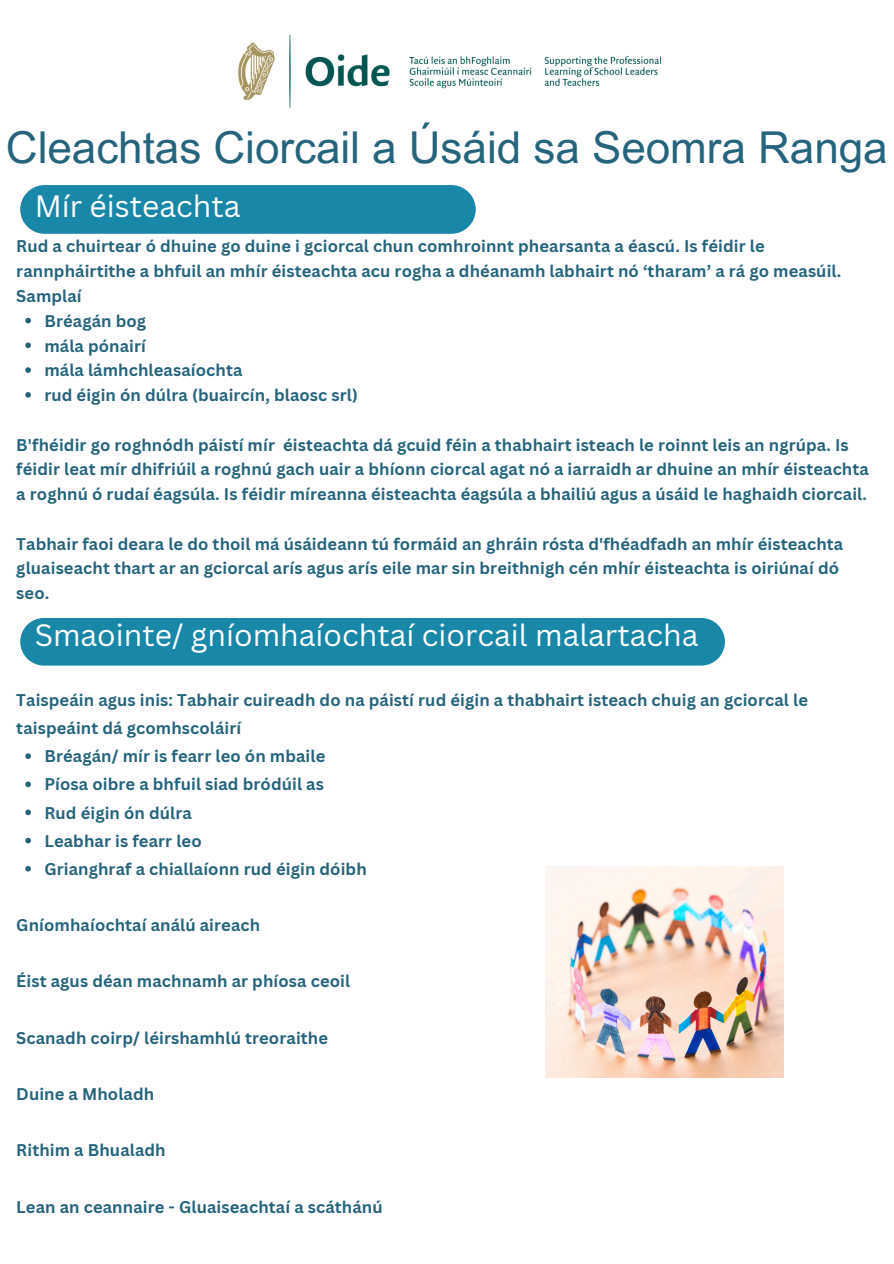
<style>
.page{position:relative;width:894px;height:1264px;background:#fff}
.page>*{position:absolute;margin:0;border:0;box-sizing:border-box;transform-origin:0 0}
.t1{font:43.95px "Arial MT Pro";color:#24647c}
.t2{font:30px "Canva Sans";color:#fff}
.t3{font:700 16.5px/24.8px "Canva Sans";letter-spacing:.005em;color:#24647c}
</style>
<div class="page">
<img style="left:238px;top:34px;width:424px;height:74px">
<div style="left:20px;top:185px;width:455px;height:49px;background:#1987a8;border-radius:24px"></div>
<svg style="left:25px;top:318px;width:6px;height:5px"></svg>
<svg style="left:25px;top:342px;width:6px;height:6px"></svg>
<svg style="left:25px;top:367px;width:6px;height:6px"></svg>
<svg style="left:25px;top:392px;width:6px;height:5px"></svg>
<svg style="left:25px;top:753px;width:6px;height:6px"></svg>
<svg style="left:25px;top:781px;width:6px;height:6px"></svg>
<svg style="left:25px;top:809px;width:6px;height:6px"></svg>
<svg style="left:25px;top:837px;width:6px;height:6px"></svg>
<svg style="left:25px;top:865px;width:6px;height:6px"></svg>
<div style="left:20px;top:618px;width:704px;height:47px;background:#1987a8;border-radius:24px"></div>
<img style="left:545px;top:866px;width:238px;height:211px">
<h1 class="t1" style="left:6px;top:131px;width:882px">Cleachtas Ciorcail a Úsáid sa Seomra Ranga</h1>
<h2 class="t2" style="left:35px;top:184px;width:207px">Mír éisteachta</h2>
<h2 class="t3" style="left:16px;top:234px;width:826px">Rud a chuirtear ó dhuine go duine i gciorcal chun comhroinnt phearsanta a éascú. Is féidir le rannpháirtithe a bhfuil an mhír éisteachta acu rogha a dhéanamh labhairt nó ‘tharam’ a rá go measúil.<br>Samplaí</h2>
<h3 class="t3" style="left:44px;top:308px;width:103px">Bréagán bog</h3>
<p class="t3" style="left:44px;top:333px;width:103px">mála pónairí</p>
<p class="t3" style="left:44px;top:357px;width:199px">mála lámhchleasaíochta</p>
<p class="t3" style="left:44px;top:382px;width:315px">rud éigin ón dúlra (buaircín, blaosc srl)</p>
<p class="t3" style="left:16px;top:432px;width:853px">B'fhéidir go roghnódh páistí mír éisteachta dá gcuid féin a thabhairt isteach le roinnt leis an ngrúpa. Is féidir leat mír dhifriúil a roghnú gach uair a bhíonn ciorcal agat nó a iarraidh ar dhuine an mhír éisteachta a roghnú ó rudaí éagsúla. Is féidir míreanna éisteachta éagsúla a bhailiú agus a úsáid le haghaidh ciorcail.</p>
<h3 class="t3" style="left:16px;top:531px;width:828px">Tabhair faoi deara le do thoil má úsáideann tú formáid an ghráin rósta d'fhéadfadh an mhír éisteachta gluaiseacht thart ar an gciorcal arís agus arís eile mar sin breithnigh cén mhír éisteachta is oiriúnaí dó seo.</h3>
<p class="t2" style="left:35px;top:614px;width:665px">Smaointe/ gníomhaíochtaí ciorcail malartacha</p>
<h3 class="t3" style="left:16px;top:685px;width:793px;line-height:28.2px">Taispeáin agus inis: Tabhair cuireadh do na páistí rud éigin a thabhairt isteach chuig an gciorcal le taispeáint dá gcomhscoláirí</h3>
<h3 class="t3" style="left:44px;top:743px;width:282px">Bréagán/ mír is fearr leo ón mbaile</h3>
<p class="t3" style="left:44px;top:771px;width:281px">Píosa oibre a bhfuil siad bródúil as</p>
<p class="t3" style="left:44px;top:799px;width:149px">Rud éigin ón dúlra</p>
<p class="t3" style="left:44px;top:828px;width:159px">Leabhar is fearr leo</p>
<p class="t3" style="left:44px;top:856px;width:324px">Grianghraf a chiallaíonn rud éigin dóibh</p>
<p class="t3" style="left:16px;top:912px;width:245px">Gníomhaíochtaí análú aireach</p>
<h3 class="t3" style="left:16px;top:968px;width:335px">Éist agus déan machnamh ar phíosa ceoil</h3>
<h3 class="t3" style="left:16px;top:1024px;width:313px">Scanadh coirp/ léirshamhlú treoraithe</h3>
<h3 class="t3" style="left:16px;top:1081px;width:139px">Duine a Mholadh</h3>
<h3 class="t3" style="left:16px;top:1137px;width:151px">Rithim a Bhualadh</h3>
<h3 class="t3" style="left:16px;top:1193px;width:368px">Lean an ceannaire - Gluaiseachtaí a scáthánú</h3>
</div>
